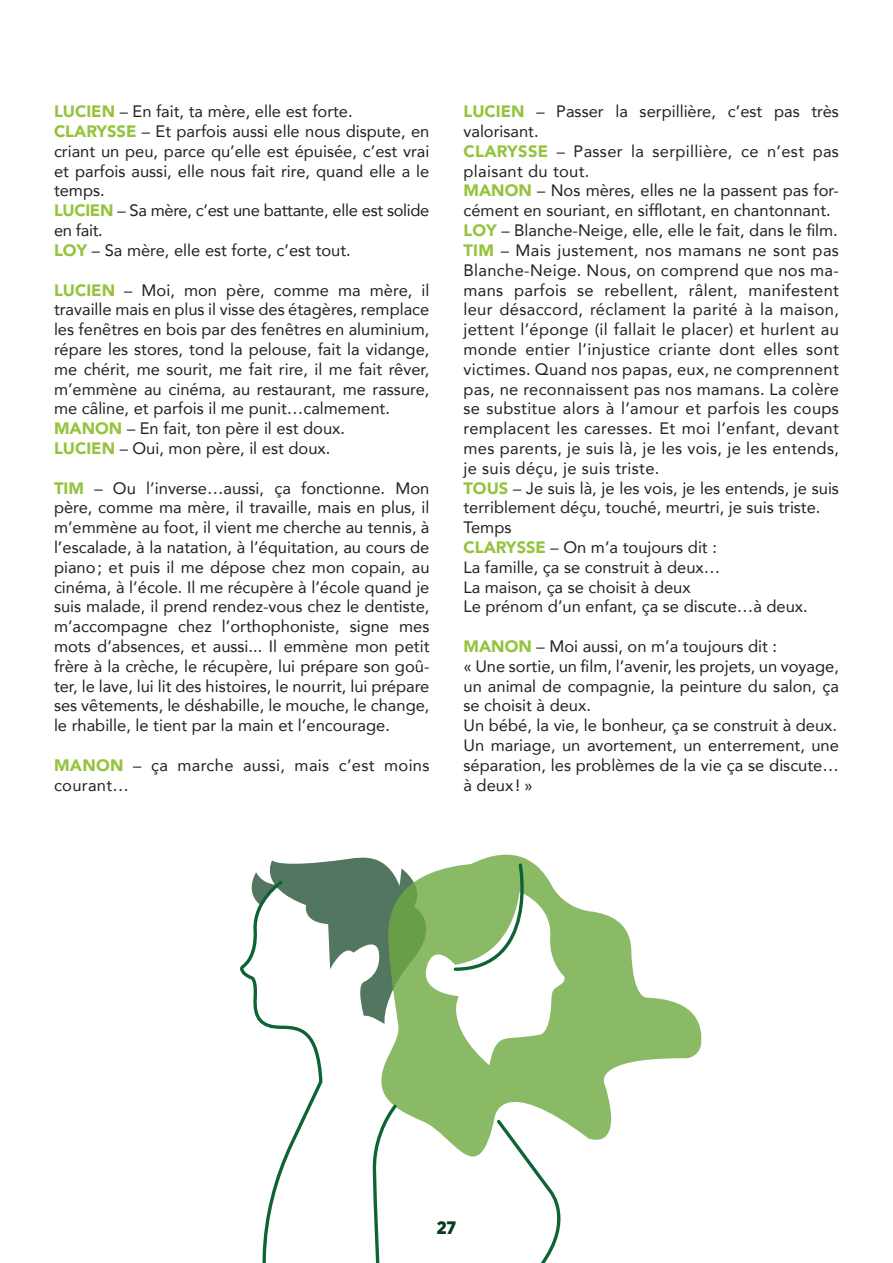
<style>
.page{position:relative;width:893px;height:1263px;background:#fff}
.page>*{position:absolute;margin:0;border:0;box-sizing:border-box;transform-origin:0 0}
.t1{font:900 18px "Gotham Narrow";color:#073b1d}
.t2{font:16.5px/19.8px "Avenir";color:#231f20}
.t3{font:16.5px/19.8px "Avenir";letter-spacing:.02em;color:#231f20}
.s1{font-weight:900;color:#94c33c}
</style>
<div class="page">
<svg style="left:426px;top:855px;width:275px;height:301px"></svg>
<svg style="left:452px;top:862px;width:86px;height:111px"></svg>
<svg style="left:494px;top:1117px;width:80px;height:146px"></svg>
<svg style="left:240px;top:857px;width:186px;height:406px"></svg>
<p class="t2" style="left:54px;top:101px;width:377px"><span class="s1">LUCIEN</span> – En fait, ta mère, elle est forte.<br><span class="s1">CLARYSSE</span> – Et parfois aussi elle nous dispute, en criant un peu, parce qu’elle est épuisée, c’est vrai et parfois aussi, elle nous fait rire, quand elle a le temps.<br><span class="s1">LUCIEN</span> – Sa mère, c’est une battante, elle est solide en fait.<br><span class="s1">LOY</span> – Sa mère, elle est forte, c’est tout.</p>
<p class="t2" style="left:54px;top:279px;width:377px"><span class="s1">LUCIEN</span> – Moi, mon père, comme ma mère, il travaille mais en plus il visse des étagères, remplace les fenêtres en bois par des fenêtres en aluminium, répare les stores, tond la pelouse, fait la vidange, me chérit, me sourit, me fait rire, il me fait rêver, m’emmène au cinéma, au restaurant, me rassure, me câline, et parfois il me punit…calmement.<br><span class="s1">MANON</span> – En fait, ton père il est doux.<br><span class="s1">LUCIEN</span> – Oui, mon père, il est doux.</p>
<p class="t2" style="left:54px;top:477px;width:377px;text-align:justify"><span class="s1">TIM</span> – Ou l’inverse…aussi, ça fonctionne. Mon père, comme ma mère, il travaille, mais en plus, il m’emmène au foot, il vient me cherche au tennis, à l’escalade, à la natation, à l’équitation, au cours de piano; et puis il me dépose chez mon copain, au cinéma, à l’école. Il me récupère à l’école quand je suis malade, il prend rendez-vous chez le dentiste, m’accompagne chez l’orthophoniste, signe mes mots d’absences, et aussi... Il emmène mon petit frère à la crèche, le récupère, lui prépare son goû&shy;ter, le lave, lui lit des histoires, le nourrit, lui prépare ses vêtements, le déshabille, le mouche, le change, le rhabille, le tient par la main et l’encourage.</p>
<p class="t3" style="left:54px;top:755px;width:377px"><span class="s1">MANON</span> – ça marche aussi, mais c’est moins courant…</p>
<p class="t3" style="left:463px;top:101px;width:377px"><span class="s1">LUCIEN</span> – Passer la serpillière, c’est pas très valorisant.<br><span class="s1">CLARYSSE</span> – Passer la serpillière, ce n’est pas plaisant du tout.<br><span class="s1">MANON</span> – Nos mères, elles ne la passent pas for&shy;cément en souriant, en sifflotant, en chantonnant.<br><span class="s1">LOY</span> – Blanche-Neige, elle, elle le fait, dans le film.<br><span class="s1">TIM</span> – Mais justement, nos mamans ne sont pas Blanche-Neige. Nous, on comprend que nos ma&shy;mans parfois se rebellent, râlent, manifestent leur désaccord, réclament la parité à la maison, jettent l’éponge (il fallait le placer) et hurlent au monde entier l’injustice criante dont elles sont victimes. Quand nos papas, eux, ne comprennent pas, ne reconnaissent pas nos mamans. La colère se substitue alors à l’amour et parfois les coups remplacent les caresses. Et moi l’enfant, devant mes parents, je suis là, je les vois, je les entends, je suis déçu, je suis triste.<br><span class="s1">TOUS</span> – Je suis là, je les vois, je les entends, je suis terriblement déçu, touché, meurtri, je suis triste.<br>Temps<br><span class="s1">CLARYSSE</span> – On m’a toujours dit :<br>La famille, ça se construit à deux…<br>La maison, ça se choisit à deux<br>Le prénom d’un enfant, ça se discute…à deux.</p>
<p class="t2" style="left:463px;top:636px;width:377px"><span class="s1">MANON</span> – Moi aussi, on m’a toujours dit :<br>« Une sortie, un film, l’avenir, les projets, un voyage, un animal de compagnie, la peinture du salon, ça se choisit à deux.<br>Un bébé, la vie, le bonheur, ça se construit à deux.<br>Un mariage, un avortement, un enterrement, une séparation, les problèmes de la vie ça se discute… à deux ! »</p>
<p class="t1" style="left:437px;top:1216px;width:21px">27</p>
</div>
